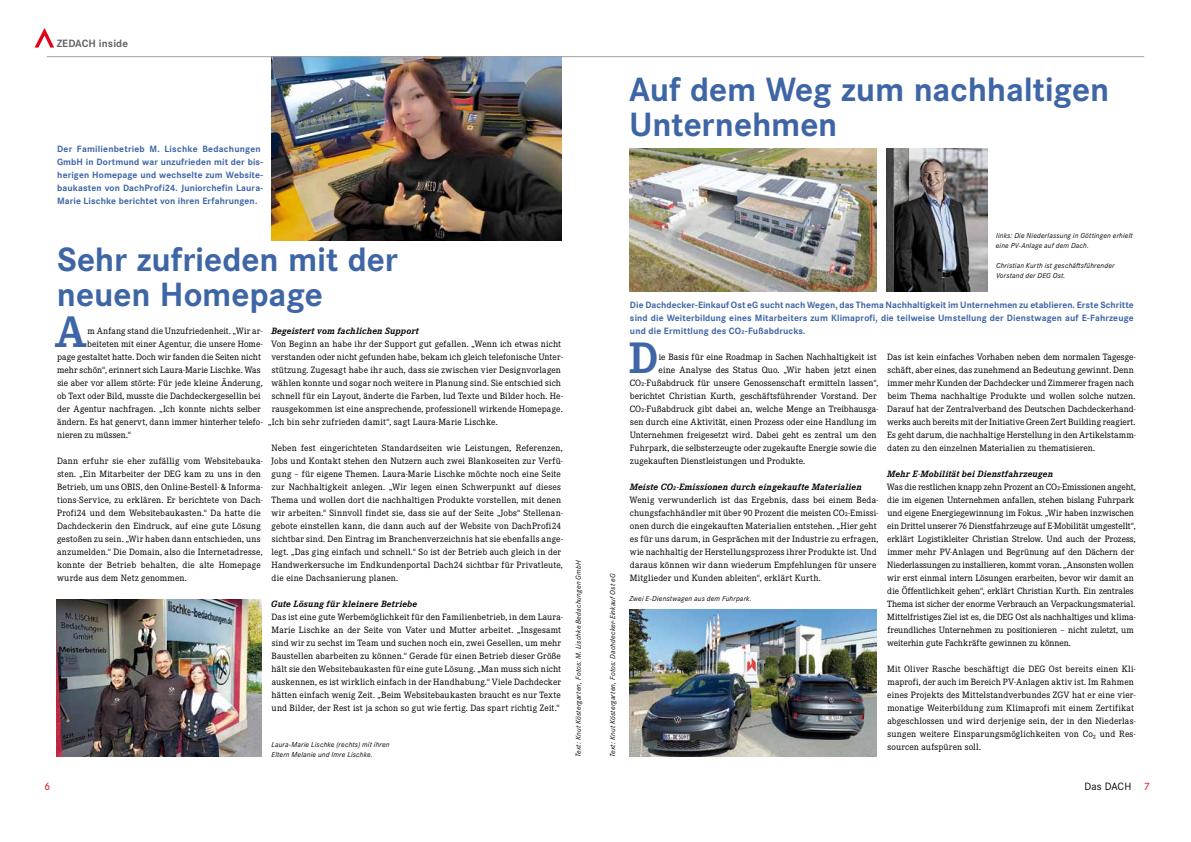
<style>
.page{position:relative;width:1191px;height:842px;background:#fff}
.page>*{position:absolute;margin:0;border:0;box-sizing:border-box;transform-origin:0 0}
.t1{font:700 45.8px "Corporate E Pro";color:#3e65a5}
.t2{font:700 35px/35px "Corporate S Pro";letter-spacing:-.005em;color:#3e65a5}
.t3{font:700 11px "Corporate S Pro";letter-spacing:.005em;color:#646567}
.t4{font:11px "Corporate S Pro";letter-spacing:.005em;color:#000}
.t5{font:11px "Corporate S Pro";color:#e2001a}
.t6{font:9.5px/13px "Corporate E Pro";letter-spacing:.01em;color:#000}
.t7{font:700 9.5px/13px "Corporate S Pro";letter-spacing:.015em;color:#3e65a5;text-align:justify}
.t8{font:italic 700 9.5px "Corporate E Pro";letter-spacing:.015em;color:#000}
.t9{font:italic 7.5px/10px "Corporate S Pro";letter-spacing:.025em;color:#000}
.s1{color:#e2001a}
</style>
<div class="page">
<img style="left:629px;top:609px;width:248px;height:148px">
<img style="left:886px;top:149px;width:101px;height:142px">
<img style="left:629px;top:149px;width:248px;height:142px">
<img style="left:57px;top:600px;width:204px;height:157px">
<img style="left:271px;top:57px;width:290px;height:184px">
<hr style="left:47px;top:56px;width:1097px;height:1px;background:#9c9e9f">
<svg style="left:35px;top:28px;width:19px;height:20px"></svg>
<p class="t3" style="left:57px;top:35px;width:73px">ZEDACH inside</p>
<p class="t7" style="left:57px;top:142px;width:208px;text-align:left">Der Familienbetrieb M. Lischke Bedachungen GmbH in Dortmund war unzufrieden mit der bis&shy;herigen Homepage und wechselte zum Website&shy;baukasten von DachProfi24. Juniorchefin Laura-Marie Lischke berichtet von ihren Erfahrungen.</p>
<h2 class="t2" style="left:57px;top:239px;width:342px">Sehr zufrieden mit der</h2>
<h2 class="t2" style="left:57px;top:274px;width:267px">neuen Homepage</h2>
<h1 class="t1" style="left:55px;top:300px;width:33px">A</h1>
<p class="t6" style="left:87px;top:324px;width:177px">m Anfang stand die Unzufriedenheit. „Wir ar-</p>
<p class="t8" style="left:271px;top:324px;width:149px">Begeistert vom fachlichen Support</p>
<p class="t6" style="left:271px;top:337px;width:292px">Von Beginn an habe ihr der Support gut gefallen. „Wenn ich etwas nicht</p>
<p class="t6" style="left:271px;top:350px;width:293px">verstanden oder nicht gefunden habe, bekam ich gleich telefonische Unter-</p>
<p class="t6" style="left:272px;top:363px;width:291px">stützung. Zugesagt habe ihr auch, dass sie zwischen vier Designvorlagen</p>
<p class="t6" style="left:271px;top:376px;width:291px">wählen konnte und sogar noch weitere in Planung sind. Sie entschied sich</p>
<p class="t6" style="left:272px;top:389px;width:292px">schnell für ein Layout, änderte die Farben, lud Texte und Bilder hoch. He-</p>
<p class="t6" style="left:272px;top:402px;width:292px">rausgekommen ist eine ansprechende, professionell wirkende Homepage.</p>
<p class="t6" style="left:268px;top:415px;width:231px">„Ich bin sehr zufrieden damit“, sagt Laura-Marie Lischke.</p>
<p class="t6" style="left:271px;top:441px;width:293px">Neben fest eingerichteten Standardseiten wie Leistungen, Referenzen, Jobs und Kontakt stehen den Nutzern auch zwei Blankoseiten zur Verfü&shy;gung – für eigene Themen. Laura-Marie Lischke möchte noch eine Seite zur Nachhaltigkeit anlegen. „Wir legen einen Schwerpunkt auf dieses Thema und wollen dort die nachhaltigen Produkte vorstellen, mit denen wir arbeiten.“ Sinnvoll findet sie, dass sie auf der Seite „Jobs“ Stellenan&shy;gebote einstellen kann, die dann auch auf der Website von DachProfi24 sichtbar sind. Den Eintrag im Branchenverzeichnis hat sie ebenfalls ange&shy;legt. „Das ging einfach und schnell.“ So ist der Betrieb auch gleich in der Handwerkersuche im Endkundenportal Dach24 sichtbar für Privatleute, die eine Dachsanierung planen.</p>
<p class="t8" style="left:271px;top:597px;width:148px">Gute Lösung für kleinere Betriebe</p>
<p class="t6" style="left:271px;top:610px;width:293px">Das ist eine gute Werbemöglichkeit für den Familienbetrieb, in dem Laura-Marie Lischke an der Seite von Vater und Mutter arbeitet. „Insgesamt sind wir zu sechst im Team und suchen noch ein, zwei Gesellen, um mehr Baustellen abarbeiten zu können.“ Gerade für einen Betrieb dieser Größe hält sie den Websitebaukasten für eine gute Lösung. „Man muss sich nicht auskennen, es ist wirklich einfach in der Handhabung.“ Viele Dachdecker hätten einfach wenig Zeit. „Beim Websitebaukasten braucht es nur Texte und Bilder, der Rest ist ja schon so gut wie fertig. Das spart richtig Zeit.“</p>
<p class="t6" style="left:87px;top:337px;width:177px">beiteten mit einer Agentur, die unsere Home-</p>
<p class="t6" style="left:57px;top:350px;width:205px">page gestaltet hatte. Doch wir fanden die Seiten nicht</p>
<p class="t6" style="left:57px;top:363px;width:205px">mehr schön“, erinnert sich Laura-Marie Lischke. Was</p>
<p class="t6" style="left:57px;top:376px;width:207px">sie aber vor allem störte: Für jede kleine Änderung,</p>
<p class="t6" style="left:57px;top:389px;width:205px">ob Text oder Bild, musste die Dachdeckergesellin bei</p>
<p class="t6" style="left:57px;top:402px;width:205px">der Agentur nachfragen. „Ich konnte nichts selber</p>
<p class="t6" style="left:57px;top:415px;width:207px">ändern. Es hat genervt, dann immer hinterher telefo-</p>
<p class="t6" style="left:57px;top:428px;width:75px">nieren zu müssen.“</p>
<p class="t6" style="left:57px;top:454px;width:207px">Dann erfuhr sie eher zufällig vom Websitebauka&shy;sten. „Ein Mitarbeiter der DEG kam zu uns in den Betrieb, um uns OBIS, den Online-Bestell- &amp; Informa&shy;tions-Service, zu erklären. Er berichtete von Dach-Profi24 und dem Websitebaukasten.“ Da hatte die Dachdeckerin den Eindruck, auf eine gute Lösung gestoßen zu sein. „Wir haben dann entschieden, uns anzumelden.“ Die Domain, also die Internetadresse, konnte der Betrieb behalten, die alte Homepage wurde aus dem Netz genommen.</p>
<p class="t9" style="left:271px;top:739px;width:120px">Laura-Marie Lischke (rechts) mit ihren<br>Eltern Melanie und Imre Lischke.</p>
<p class="t9" style="left:573px;top:757px;width:198px;rotate:-90deg">Text: Knut Köstergarten, Fotos: M. Lischke Bedachungen GmbH</p>
<h2 class="t2" style="left:629px;top:70px;width:481px">Auf dem Weg zum nachhaltigen<br>Unternehmen</h2>
<p class="t9" style="left:607px;top:757px;width:185px;rotate:-90deg">Text: Knut Köstergarten, Fotos: Dachdecker-Einkauf Ost eG</p>
<p class="t9" style="left:995px;top:230px;width:138px">links: Die Niederlassung in Göttingen erhielt eine PV-Anlage auf dem Dach.</p>
<p class="t9" style="left:996px;top:260px;width:120px">Christian Kurth ist geschäftsführender</p>
<p class="t9" style="left:996px;top:270px;width:71px">Vorstand der DEG Ost.</p>
<p class="t7" style="left:630px;top:298px;width:505px">Die Dachdecker-Einkauf Ost eG sucht nach Wegen, das Thema Nachhaltigkeit im Unternehmen zu etablieren. Erste Schritte sind die Weiterbildung eines Mitarbeiters zum Klimaprofi, die teilweise Umstellung der Dienstwagen auf E-Fahrzeuge und die Ermittlung des CO2-Fußabdrucks.</p>
<p class="t6" style="left:887px;top:350px;width:250px">Das ist kein einfaches Vorhaben neben dem normalen Tagesge&shy;schäft, aber eines, das zunehmend an Bedeutung gewinnt. Denn immer mehr Kunden der Dachdecker und Zimmerer fragen nach beim Thema nachhaltige Produkte und wollen solche nutzen.<br>Darauf hat der Zentralverband des Deutschen Dachdeckerhand&shy;werks auch bereits mit der Initiative Green Zert Building reagiert.<br>Es geht darum, die nachhaltige Herstellung in den Artikelstamm&shy;daten zu den einzelnen Materialien zu thematisieren.</p>
<p class="t8" style="left:887px;top:467px;width:168px">Mehr E-Mobilität bei Dienstfahrzeugen</p>
<p class="t6" style="left:887px;top:480px;width:250px">Was die restlichen knapp zehn Prozent an CO2-Emissionen angeht, die im eigenen Unternehmen anfallen, stehen bislang Fuhrpark und eigene Energiegewinnung im Fokus. „Wir haben inzwischen ein Drittel unserer 76 Dienstfahrzeuge auf E-Mobilität umgestellt“, erklärt Logistikleiter Christian Strelow. Und auch der Prozess, immer mehr PV-Anlagen und Begrünung auf den Dächern der Niederlassungen zu installieren, kommt voran. „Ansonsten wollen wir erst einmal intern Lösungen erarbeiten, bevor wir damit an die Öffentlichkeit gehen“, erklärt Christian Kurth. Ein zentrales Thema ist sicher der enorme Verbrauch an Verpackungsmaterial.<br>Mittelfristiges Ziel ist es, die DEG Ost als nachhaltiges und klima&shy;freundliches Unternehmen zu positionieren – nicht zuletzt, um weiterhin gute Fachkräfte gewinnen zu können.</p>
<p class="t6" style="left:887px;top:662px;width:250px">Mit Oliver Rasche beschäftigt die DEG Ost bereits einen Kli&shy;maprofi, der auch im Bereich PV-Anlagen aktiv ist. Im Rahmen eines Projekts des Mittelstandverbundes ZGV hat er eine vier&shy;monatige Weiterbildung zum Klimaprofi mit einem Zertifikat abgeschlossen und wird derjenige sein, der in den Niederlas&shy;sungen weitere Einsparungsmöglichkeiten von Co₂ und Res&shy;sourcen aufspüren soll.</p>
<h1 class="t1" style="left:629px;top:326px;width:31px">D</h1>
<p class="t6" style="left:658px;top:350px;width:219px">ie Basis für eine Roadmap in Sachen Nachhaltigkeit ist</p>
<p class="t6" style="left:658px;top:363px;width:219px">eine Analyse des Status Quo. „Wir haben jetzt einen</p>
<p class="t6" style="left:630px;top:376px;width:250px">CO2-Fußabdruck für unsere Genossenschaft ermitteln lassen“,</p>
<p class="t6" style="left:630px;top:389px;width:248px">berichtet Christian Kurth, geschäftsführender Vorstand. Der</p>
<p class="t6" style="left:630px;top:402px;width:250px">CO2-Fußabdruck gibt dabei an, welche Menge an Treibhausga-</p>
<p class="t6" style="left:630px;top:415px;width:248px">sen durch eine Aktivität, einen Prozess oder eine Handlung im</p>
<p class="t6" style="left:630px;top:428px;width:248px">Unternehmen freigesetzt wird. Dabei geht es zentral um den</p>
<p class="t6" style="left:630px;top:441px;width:248px">Fuhrpark, die selbsterzeugte oder zugekaufte Energie sowie die</p>
<p class="t6" style="left:630px;top:454px;width:176px">zugekauften Dienstleistungen und Produkte.</p>
<p class="t8" style="left:629px;top:480px;width:233px">Meiste CO2-Emissionen durch eingekaufte Materialien</p>
<p class="t6" style="left:629px;top:493px;width:250px">Wenig verwunderlich ist das Ergebnis, dass bei einem Beda&shy;chungsfachhändler mit über 90 Prozent die meisten CO2-Emissi&shy;onen durch die eingekauften Materialien entstehen. „Hier geht es für uns darum, in Gesprächen mit der Industrie zu erfragen, wie nachhaltig der Herstellungsprozess ihrer Produkte ist. Und daraus können wir dann wiederum Empfehlungen für unsere Mitglieder und Kunden ableiten“, erklärt Kurth.</p>
<p class="t9" style="left:629px;top:593px;width:124px">Zwei E-Dienstwagen aus dem Fuhrpark.</p>
<p class="t5" style="left:45px;top:778px;width:7px">6</p>
<p class="t4" style="left:1084px;top:778px;width:67px">Das DACH <span class="s1">7</span></p>
</div>
